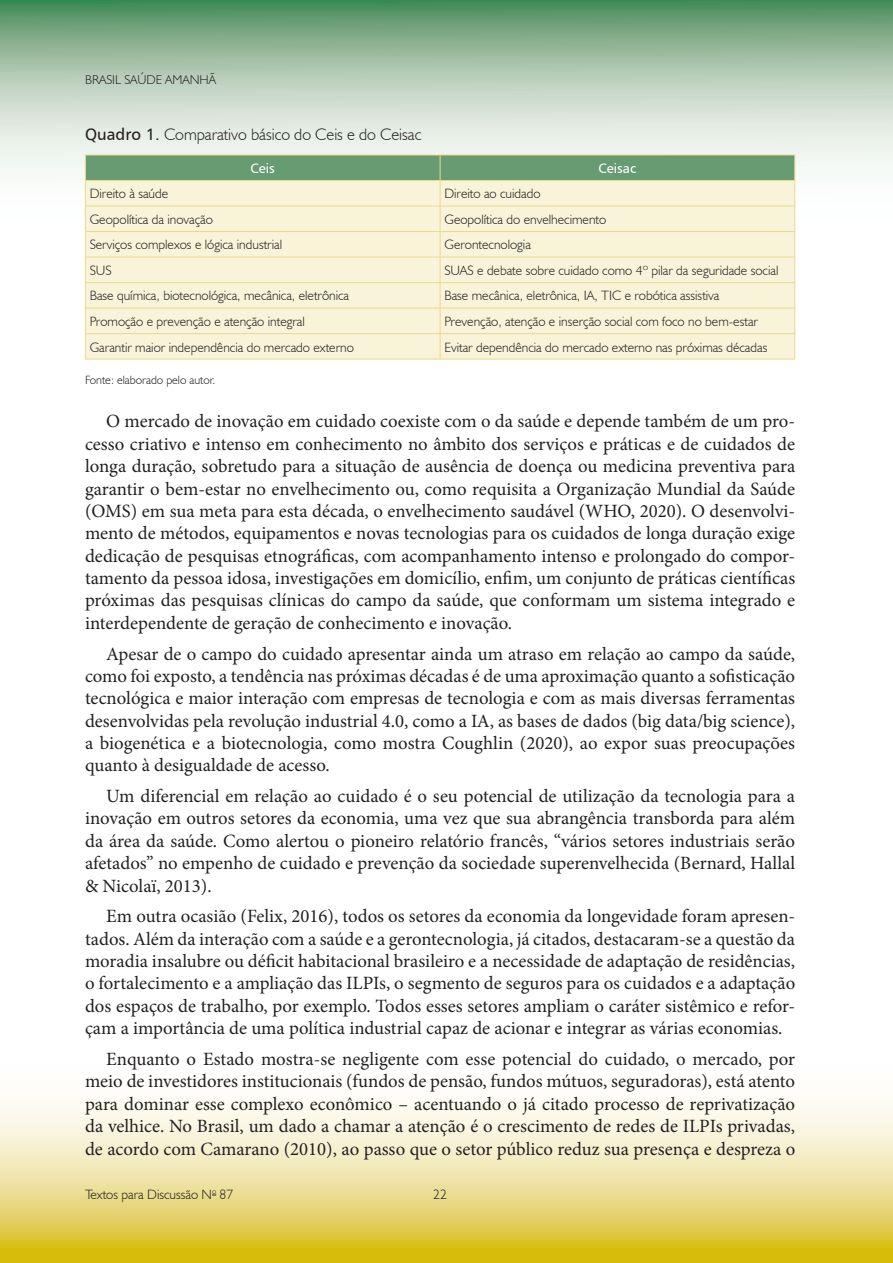
<style>
.page{position:relative;width:893px;height:1263px;background:#fff}
.page>*{position:absolute;margin:0;border:0;box-sizing:border-box;transform-origin:0 0}
.t1{font:18.75px/22.4px "Minion Pro";color:#231f20;text-align:justify}
.t2{font:300 16.5px "Humanist 521 BT";color:#231f20}
.t3{font:300 13.5px "Humanist 521 BT";color:#231f20}
.t4{font:13.5px "Humanist 777 BT Roman B";color:#fff}
.t5{font:300 12.75px "Humanist 521 BT";color:#231f20}
.t6{font:300 12px "Humanist 521 BT";color:#231f20}
.s1{font-family:"Humanist 777 BT Roman B";font-weight:400}
</style>
<div class="page">
<svg style="left:0;top:1099px;width:892px;height:164px;background:#ecdf95"></svg>
<svg style="left:892px;top:1099px;width:1px;height:164px"></svg>
<svg style="left:0;top:0;width:893px;height:256px;background:#b6ceba"></svg>
<hr style="left:85px;top:359px;width:355px;height:1px;background:#e9db8c">
<hr style="left:440px;top:359px;width:355px;height:1px;background:#e9db8c">
<svg style="left:85px;top:155px;width:710px;height:204px;background:#e5e7c9"></svg>
<p class="t5" style="left:85px;top:72px;width:132px">BRASIL SAÚDE AMANHÃ</p>
<p class="t2" style="left:85px;top:124px;width:338px"><span class="s1">Quadro 1.</span> Comparativo básico do Ceis e do Ceisac</p>
<p class="t4" style="left:251px;top:160px;width:26px">Ceis</p>
<p class="t4" style="left:599px;top:160px;width:39px">Ceisac</p>
<p class="t3" style="left:90px;top:185px;width:80px">Direito à saúde</p>
<p class="t3" style="left:444px;top:185px;width:98px">Direito ao cuidado</p>
<p class="t3" style="left:90px;top:211px;width:125px">Geopolítica da inovação</p>
<p class="t3" style="left:444px;top:211px;width:163px">Geopolítica do envelhecimento</p>
<p class="t3" style="left:90px;top:237px;width:194px">Serviços complexos e lógica industrial</p>
<p class="t3" style="left:444px;top:237px;width:88px">Gerontecnologia</p>
<p class="t3" style="left:90px;top:262px;width:23px">SUS</p>
<p class="t3" style="left:444px;top:262px;width:336px">SUAS e debate sobre cuidado como 4º pilar da seguridade social</p>
<p class="t3" style="left:90px;top:288px;width:261px">Base química, biotecnológica, mecânica, eletrônica</p>
<p class="t3" style="left:444px;top:288px;width:277px">Base mecânica, eletrônica, IA, TIC e robótica assistiva</p>
<p class="t3" style="left:90px;top:313px;width:217px">Promoção e prevenção e atenção integral</p>
<p class="t3" style="left:444px;top:313px;width:315px">Prevenção, atenção e inserção social com foco no bem-estar</p>
<p class="t3" style="left:90px;top:339px;width:266px">Garantir maior independência do mercado externo</p>
<p class="t3" style="left:444px;top:339px;width:324px">Evitar dependência do mercado externo nas próximas décadas</p>
<p class="t6" style="left:85px;top:372px;width:132px">Fonte: elaborado pelo autor.</p>
<p class="t1" style="left:85px;top:410px;width:712px;text-indent:21px">O mercado de inovação em cuidado coexiste com o da saúde e depende também de um pro&shy;cesso criativo e intenso em conhecimento no âmbito dos serviços e práticas e de cuidados de longa duração, sobretudo para a situação de ausência de doença ou medicina preventiva para garantir o bem-estar no envelhecimento ou, como requisita a Organização Mundial da Saúde (OMS) em sua meta para esta década, o envelhecimento saudável (WHO, 2020). O desenvolvi&shy;mento de métodos, equipamentos e novas tecnologias para os cuidados de longa duração exige dedicação de pesquisas etnográficas, com acompanhamento intenso e prolongado do compor&shy;tamento da pessoa idosa, investigações em domicílio, enfim, um conjunto de práticas científicas próximas das pesquisas clínicas do campo da saúde, que conformam um sistema integrado e interdependente de geração de conhecimento e inovação.</p>
<p class="t1" style="left:85px;top:642px;width:712px;text-indent:21px">Apesar de o campo do cuidado apresentar ainda um atraso em relação ao campo da saúde, como foi exposto, a tendência nas próximas décadas é de uma aproximação quanto a sofisticação tecnológica e maior interação com empresas de tecnologia e com as mais diversas ferramentas desenvolvidas pela revolução industrial 4.0, como a IA, as bases de dados (big data/big science), a biogenética e a biotecnologia, como mostra Coughlin (2020), ao expor suas preocupações quanto à desigualdade de acesso.</p>
<p class="t1" style="left:85px;top:785px;width:712px;text-indent:21px">Um diferencial em relação ao cuidado é o seu potencial de utilização da tecnologia para a inovação em outros setores da economia, uma vez que sua abrangência transborda para além da área da saúde. Como alertou o pioneiro relatório francês, “vários setores industriais serão afetados” no empenho de cuidado e prevenção da sociedade superenvelhecida (Bernard, Hallal &amp; Nicolaï, 2013).</p>
<p class="t1" style="left:85px;top:905px;width:712px;text-indent:21px">Em outra ocasião (Felix, 2016), todos os setores da economia da longevidade foram apresen&shy;tados. Além da interação com a saúde e a gerontecnologia, já citados, destacaram-se a questão da moradia insalubre ou déficit habitacional brasileiro e a necessidade de adaptação de residências, o fortalecimento e a ampliação das ILPIs, o segmento de seguros para os cuidados e a adaptação dos espaços de trabalho, por exemplo. Todos esses setores ampliam o caráter sistêmico e refor&shy;çam a importância de uma política industrial capaz de acionar e integrar as várias economias.</p>
<p class="t1" style="left:85px;top:1048px;width:712px;text-indent:21px">Enquanto o Estado mostra-se negligente com esse potencial do cuidado, o mercado, por meio de investidores institucionais (fundos de pensão, fundos mútuos, seguradoras), está atento para dominar esse complexo econômico – acentuando o já citado processo de reprivatização da velhice. No Brasil, um dado a chamar a atenção é o crescimento de redes de ILPIs privadas, de acordo com Camarano (2010), ao passo que o setor público reduz sua presença e despreza o</p>
<p class="t3" style="left:85px;top:1186px;width:150px">Textos para Discussão N<sup>o</sup> 87</p>
<p class="t3" style="left:433px;top:1186px;width:15px">22</p>
</div>
